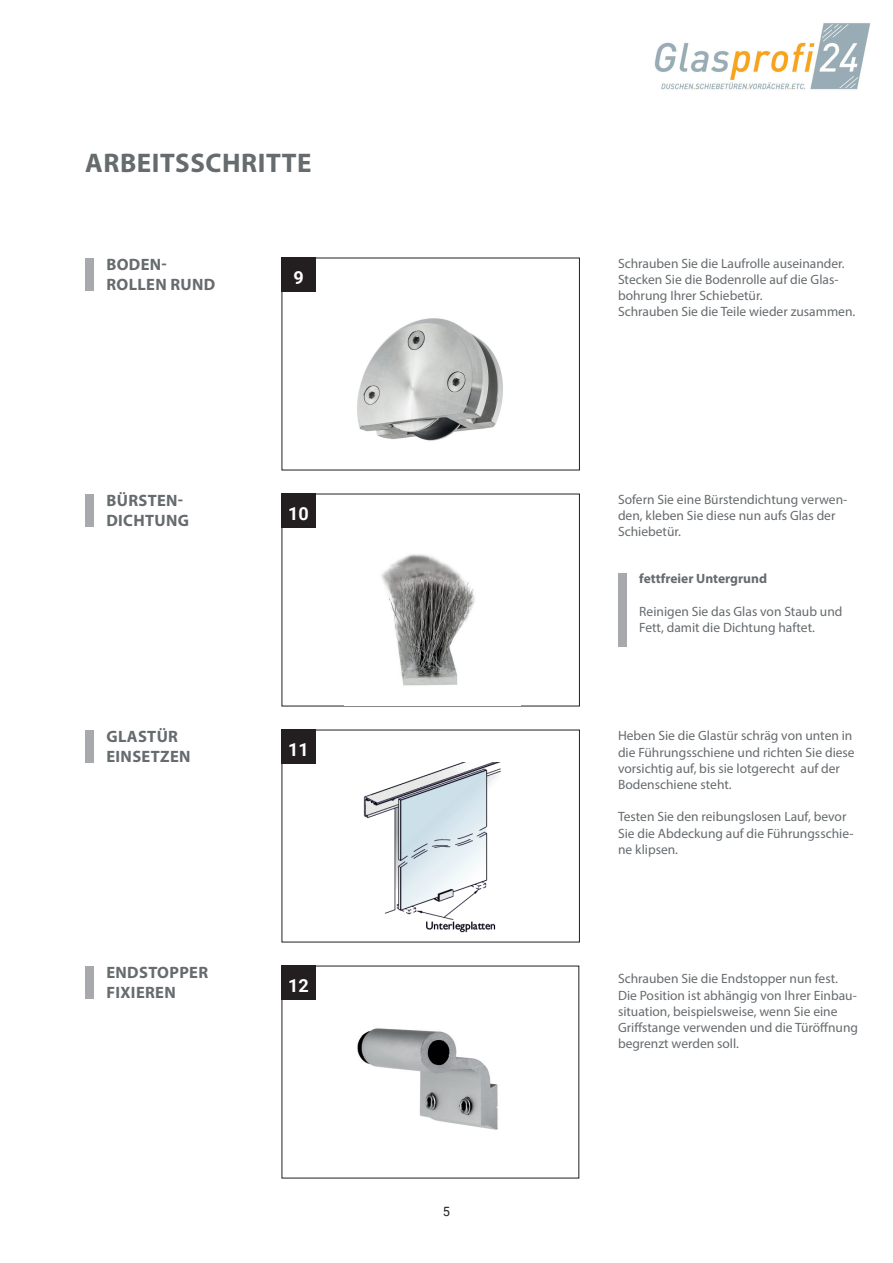
<style>
.page{position:relative;width:893px;height:1263px;background:#fff}
.page>*{position:absolute;margin:0;border:0;box-sizing:border-box;transform-origin:0 0}
.t1{font:700 27px "Myriad Pro";letter-spacing:.02em;color:#666b6e}
.t2{font:700 18px "Roboto";color:#fff}
.t3{font:700 16.5px/19.8px "Myriad Pro";letter-spacing:.02em;color:#666b6e}
.t4{font:13.5px/16.2px "Myriad Pro";color:#666b6e}
.t5{font:700 13.5px "Myriad Pro";color:#666b6e}
.t6{font:12.75px "Roboto";color:#231f20}
</style>
<div class="page">
<img style="left:654px;top:23px;width:217px;height:67px">
<div style="left:282px;top:258px;width:34px;height:34px;background:#231f20"></div>
<div style="left:282px;top:494px;width:34px;height:34px;background:#231f20"></div>
<div style="left:282px;top:730px;width:34px;height:34px;background:#231f20"></div>
<div style="left:282px;top:966px;width:34px;height:34px;background:#231f20"></div>
<div style="left:85px;top:258px;width:9px;height:32px;background:#a8a9ad"></div>
<div style="left:85px;top:494px;width:9px;height:32px;background:#a8a9ad"></div>
<div style="left:85px;top:730px;width:9px;height:32px;background:#a8a9ad"></div>
<div style="left:85px;top:966px;width:9px;height:32px;background:#a8a9ad"></div>
<img style="left:357px;top:318px;width:146px;height:123px">
<img style="left:357px;top:1028px;width:141px;height:102px">
<div style="left:618px;top:573px;width:8px;height:73px;background:#a8a9ad"></div>
<img style="left:381px;top:554px;width:94px;height:132px">
<img style="left:363px;top:762px;width:138px;height:171px">
<h1 class="t1" style="left:85px;top:145px;width:228px">ARBEITSSCHRITTE</h1>
<p class="t3" style="left:106px;top:254px;width:110px">BODEN-<br>ROLLEN RUND</p>
<h2 class="t2" style="left:293px;top:265px;width:12px">9</h2>
<p class="t3" style="left:106px;top:490px;width:84px">BÜRSTEN-<br>DICHTUNG</p>
<h2 class="t2" style="left:288px;top:501px;width:22px">10</h2>
<p class="t3" style="left:106px;top:726px;width:86px">GLASTÜR<br>EINSETZEN</p>
<h2 class="t2" style="left:288px;top:737px;width:22px">11</h2>
<p class="t4" style="left:618px;top:255px;width:239px">Schrauben Sie die Laufrolle auseinander.<br>Stecken Sie die Bodenrolle auf die Glas&shy;bohrung Ihrer Schiebetür.<br>Schrauben Sie die Teile wieder zusammen.</p>
<p class="t4" style="left:618px;top:491px;width:231px">Sofern Sie eine Bürstendichtung verwen&shy;den, kleben Sie diese nun aufs Glas der<br>Schiebetür.</p>
<p class="t5" style="left:639px;top:570px;width:129px">fettfreier Untergrund</p>
<p class="t4" style="left:639px;top:603px;width:205px">Reinigen Sie das Glas von Staub und<br>Fett, damit die Dichtung haftet.</p>
<p class="t4" style="left:618px;top:728px;width:238px">Heben Sie die Glastür schräg von unten in die Führungsschiene und richten Sie diese vorsichtig auf, bis sie lotgerecht auf der Bodenschiene steht.</p>
<p class="t4" style="left:618px;top:809px;width:237px">Testen Sie den reibungslosen Lauf, bevor<br>Sie die Abdeckung auf die Führungsschie&shy;ne klipsen.</p>
<p class="t3" style="left:106px;top:962px;width:103px">ENDSTOPPER<br>FIXIEREN</p>
<h2 class="t2" style="left:288px;top:973px;width:22px">12</h2>
<p class="t4" style="left:618px;top:970px;width:242px">Schrauben Sie die Endstopper nun fest.<br>Die Position ist abhängig von Ihrer Einbau&shy;situation, beispielsweise, wenn Sie eine Griffstange verwenden und die Türöffnung begrenzt werden soll.</p>
<p class="t6" style="left:443px;top:1203px;width:9px">5</p>
</div>
